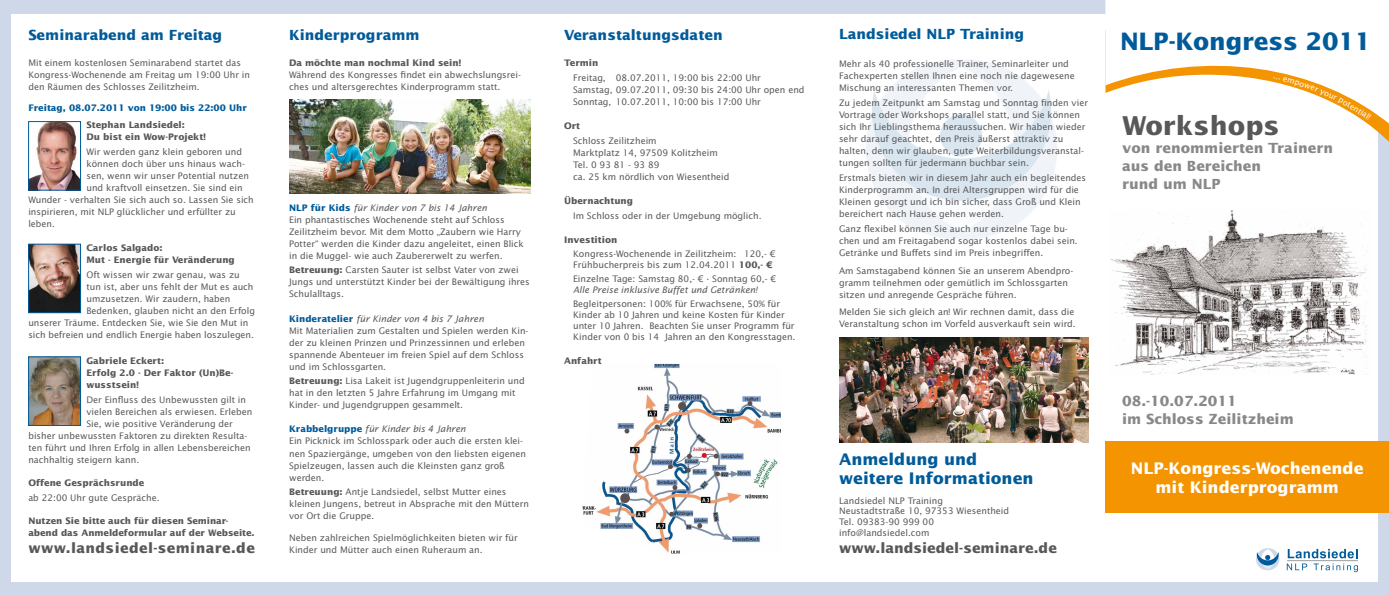
<style>
.page{position:relative;width:1389px;height:596px;background:#fff}
.page>*{position:absolute;margin:0;border:0;box-sizing:border-box;transform-origin:0 0}
.t1{font:700 26px "Lucida Sans Std";color:#58585a}
.t2{font:700 24px "Lucida Sans Std";letter-spacing:-.01em;color:#005b9a}
.t3{font:700 16px/19.2px "Lucida Sans Std";color:#fff;text-align:center}
.t4{font:700 16px/19.2px "Lucida Sans Std";color:#005b9a}
.t5{font:700 14px/18px "Lucida Sans Std";color:#87888a}
.t6{font:700 14px "Lucida Sans Std";color:#005b9a}
.t7{font:700 14px "Lucida Sans Std";letter-spacing:.015em;color:#58585a}
.t8{font:9px/12px "Lucida Sans Std";color:#58585a}
.t9{font:700 9px/12px "Lucida Sans Std";color:#58585a}
.t10{font:italic 9px "Lucida Sans Std";color:#58585a}
.t11{font:700 9px "Lucida Sans Std";color:#005b9a}
.s1{font-weight:700;color:#005b9a}
.s2{font-style:italic}
.s3{font-weight:700}
</style>
<div class="page">
<div style="left:0;top:0;width:1389px;height:595px;background:#ced8e9"></div>
<div style="left:11px;top:14px;width:1367px;height:567px;background:#fff"></div>
<svg style="left:1105px;top:0;width:284px;height:30px"></svg>
<svg style="left:866px;top:60px;width:191px;height:179px"></svg>
<div style="left:940px;top:114px;width:42px;height:42px;background:#d9e6ef;border-radius:50%"></div>
<svg style="left:1287px;top:548px;width:71px;height:24px"></svg>
<hr style="left:1287px;top:560px;width:71px;height:1px;background:#9c9e9f">
<svg style="left:1256px;top:548px;width:23px;height:21px"></svg>
<div style="left:1105px;top:441px;width:284px;height:72px;background:#f39400"></div>
<img style="left:1111px;top:211px;width:256px;height:163px">
<img style="left:582px;top:363px;width:199px;height:190px">
<img style="left:289px;top:99px;width:241px;height:94px">
<img style="left:839px;top:337px;width:250px;height:105px">
<img style="left:30px;top:358px;width:49px;height:65px">
<div style="left:28px;top:356px;width:53px;height:69px;border:1px solid #005b9a"></div>
<img style="left:30px;top:123px;width:49px;height:65px">
<div style="left:28px;top:121px;width:53px;height:69px;border:1px solid #005b9a"></div>
<img style="left:30px;top:246px;width:49px;height:65px">
<div style="left:28px;top:244px;width:53px;height:69px;border:1px solid #005b9a"></div>
<svg style="left:1105px;top:30px;width:284px;height:112px"></svg>
<h3 class="t6" style="left:28px;top:27px;width:196px">Seminarabend am Freitag</h3>
<p class="t8" style="left:28px;top:57px;width:223px">Mit einem kostenlosen Seminarabend startet das<br>Kongress-Wochenende am Freitag um 19:00 Uhr in den Räumen des Schlosses Zeilitzheim.</p>
<p class="t11" style="left:28px;top:103px;width:220px">Freitag, 08.07.2011 von 19:00 bis 22:00 Uhr</p>
<p class="t9" style="left:86px;top:119px;width:121px">Stephan Landsiedel:<br>Du bist ein Wow-Projekt!</p>
<p class="t8" style="left:86px;top:146px;width:157px">Wir werden ganz klein geboren und</p>
<p class="t8" style="left:86px;top:158px;width:160px">können doch über uns hinaus wach-</p>
<p class="t8" style="left:86px;top:170px;width:164px">sen, wenn wir unser Potential nutzen</p>
<p class="t8" style="left:86px;top:182px;width:158px">und kraftvoll einsetzen. Sie sind ein</p>
<p class="t8" style="left:28px;top:194px;width:227px">Wunder - verhalten Sie sich auch so. Lassen Sie sich</p>
<p class="t8" style="left:28px;top:206px;width:209px">inspirieren, mit NLP glücklicher und erfüllter zu</p>
<p class="t8" style="left:28px;top:218px;width:28px">leben.</p>
<p class="t9" style="left:86px;top:242px;width:150px">Carlos Salgado:<br>Mut - Energie für Veränderung</p>
<p class="t8" style="left:86px;top:268px;width:155px">Oft wissen wir zwar genau, was zu</p>
<p class="t8" style="left:86px;top:280px;width:169px">tun ist, aber uns fehlt der Mut es auch</p>
<p class="t8" style="left:86px;top:292px;width:146px">umzusetzen. Wir zaudern, haben</p>
<p class="t8" style="left:86px;top:304px;width:170px">Bedenken, glauben nicht an den Erfolg</p>
<p class="t8" style="left:28px;top:316px;width:221px">unserer Träume. Entdecken Sie, wie Sie den Mut in</p>
<p class="t8" style="left:28px;top:328px;width:227px">sich befreien und endlich Energie haben loszulegen.</p>
<p class="t9" style="left:86px;top:354px;width:148px">Gabriele Eckert:<br>Erfolg 2.0 - Der Faktor (Un)Be&shy;wusstsein!</p>
<p class="t8" style="left:86px;top:393px;width:161px">Der Einfluss des Unbewussten gilt in</p>
<p class="t8" style="left:86px;top:405px;width:167px">vielen Bereichen als erwiesen. Erleben</p>
<p class="t8" style="left:86px;top:417px;width:148px">Sie, wie positive Veränderung der</p>
<p class="t8" style="left:28px;top:429px;width:221px">bisher unbewussten Faktoren zu direkten Resulta-</p>
<p class="t8" style="left:28px;top:441px;width:224px">ten führt und Ihren Erfolg in allen Lebensbereichen</p>
<p class="t8" style="left:28px;top:453px;width:112px">nachhaltig steigern kann.</p>
<p class="t9" style="left:28px;top:476px;width:118px">Offene Gesprächsrunde</p>
<p class="t8" style="left:28px;top:491px;width:133px">ab 22:00 Uhr gute Gespräche.</p>
<p class="t9" style="left:28px;top:515px;width:228px">Nutzen Sie bitte auch für diesen Seminar&shy;abend das Anmeldeformular auf der Webseite.</p>
<h3 class="t7" style="left:28px;top:540px;width:228px">www.landsiedel-seminare.de</h3>
<h3 class="t6" style="left:289px;top:27px;width:132px">Kinderprogramm</h3>
<p class="t9" style="left:289px;top:57px;width:173px">Da möchte man nochmal Kind sein!</p>
<p class="t8" style="left:289px;top:69px;width:233px">Während des Kongresses findet ein abwechslungsrei&shy;ches und altersgerechtes Kinderprogramm statt.</p>
<p class="t8" style="left:289px;top:201px;width:236px"><span class="s1">NLP für Kids</span> <span class="s2">für Kinder von 7 bis 14 Jahren<br></span>Ein phantastisches Wochenende steht auf Schloss Zeilitzheim bevor. Mit dem Motto „Zaubern wie Harry Potter“ werden die Kinder dazu angeleitet, einen Blick in die Muggel- wie auch Zaubererwelt zu werfen.</p>
<p class="t8" style="left:289px;top:264px;width:242px"><span class="s3">Betreuung:</span> Carsten Sauter ist selbst Vater von zwei<br>Jungs und unterstützt Kinder bei der Bewältigung ihres<br>Schulalltags.</p>
<p class="t8" style="left:289px;top:312px;width:241px"><span class="s1">Kinderatelier</span> <span class="s2">für Kinder von 4 bis 7 Jahren<br></span>Mit Materialien zum Gestalten und Spielen werden Kin&shy;der zu kleinen Prinzen und Prinzessinnen und erleben spannende Abenteuer im freien Spiel auf dem Schloss und im Schlossgarten.</p>
<p class="t8" style="left:289px;top:375px;width:237px"><span class="s3">Betreuung:</span> Lisa Lakeit ist Jugendgruppenleiterin und hat in den letzten 5 Jahre Erfahrung im Umgang mit<br>Kinder- und Jugendgruppen gesammelt.</p>
<p class="t8" style="left:289px;top:423px;width:238px"><span class="s1">Krabbelgruppe</span> <span class="s2">für Kinder bis 4 Jahren<br></span>Ein Picknick im Schlosspark oder auch die ersten klei&shy;nen Spaziergänge, umgeben von den liebsten eigenen Spielzeugen, lassen auch die Kleinsten ganz groß werden.</p>
<p class="t8" style="left:289px;top:486px;width:241px"><span class="s3">Betreuung:</span> Antje Landsiedel, selbst Mutter eines kleinen Jungens, betreut in Absprache mit den Müttern vor Ort die Gruppe.</p>
<p class="t8" style="left:289px;top:531px;width:230px">Neben zahlreichen Spielmöglichkeiten bieten wir für<br>Kinder und Mütter auch einen Ruheraum an.</p>
<h3 class="t6" style="left:564px;top:27px;width:160px">Veranstaltungsdaten</h3>
<p class="t9" style="left:564px;top:57px;width:36px">Termin</p>
<p class="t8" style="left:573px;top:72px;width:233px">Freitag, 08.07.2011, 19:00 bis 22:00 Uhr<br>Samstag, 09.07.2011, 09:30 bis 24:00 Uhr open end<br>Sonntag, 10.07.2011, 10:00 bis 17:00 Uhr</p>
<p class="t9" style="left:564px;top:120px;width:18px">Ort</p>
<p class="t8" style="left:573px;top:135px;width:158px">Schloss Zeilitzheim<br>Marktplatz 14, 97509 Kolitzheim<br>Tel. 0 93 81 - 93 89<br>ca. 25 km nördlich von Wiesentheid</p>
<p class="t9" style="left:564px;top:195px;width:70px">Übernachtung</p>
<p class="t8" style="left:573px;top:210px;width:190px">Im Schloss oder in der Umgebung möglich.</p>
<p class="t9" style="left:564px;top:234px;width:55px">Investition</p>
<p class="t8" style="left:573px;top:248px;width:204px;line-height:11px">Kongress-Wochenende in Zeilitzheim: 120,- €<br>Frühbucherpreis bis zum 12.04.2011 <span class="s3">100,- €</span></p>
<p class="t8" style="left:573px;top:272px;width:205px">Einzelne Tage: Samstag 80,- € · Sonntag 60,- €</p>
<p class="t10" style="left:573px;top:284px;width:186px">Alle Preise inklusive Buffet und Getränken!</p>
<p class="t8" style="left:573px;top:298px;width:224px;line-height:11px">Begleitpersonen: 100% für Erwachsene, 50% für Kinder ab 10 Jahren und keine Kosten für Kinder unter 10 Jahren. Beachten Sie unser Programm für Kinder von 0 bis 14 Jahren an den Kongresstagen.</p>
<p class="t9" style="left:564px;top:354px;width:39px">Anfahrt</p>
<h3 class="t6" style="left:839px;top:26px;width:187px">Landsiedel NLP Training</h3>
<p class="t8" style="left:839px;top:58px;width:237px">Mehr als 40 professionelle Trainer, Seminarleiter und<br>Fachexperten stellen Ihnen eine noch nie dagewesene<br>Mischung an interessanten Themen vor.</p>
<p class="t8" style="left:839px;top:97px;width:251px">Zu jedem Zeitpunkt am Samstag und Sonntag finden vier Vortrage oder Workshops parallel statt, und Sie können sich Ihr Lieblingsthema heraussuchen. Wir haben wieder sehr darauf geachtet, den Preis äußerst attraktiv zu halten, denn wir glauben, gute Weiterbildungsveranstal&shy;tungen sollten für jedermann buchbar sein.</p>
<p class="t8" style="left:839px;top:172px;width:249px">Erstmals bieten wir in diesem Jahr auch ein begleitendes Kinderprogramm an. In drei Altersgruppen wird für die Kleinen gesorgt und ich bin sicher, dass Groß und Klein bereichert nach Hause gehen werden.</p>
<p class="t8" style="left:839px;top:222px;width:240px">Ganz flexibel können Sie auch nur einzelne Tage bu&shy;chen und am Freitagabend sogar kostenlos dabei sein.<br>Getränke und Buffets sind im Preis inbegriffen.</p>
<p class="t8" style="left:839px;top:264px;width:236px">Am Samstagabend können Sie an unserem Abendpro&shy;gramm teilnehmen oder gemütlich im Schlossgarten sitzen und anregende Gespräche führen.</p>
<p class="t8" style="left:839px;top:306px;width:238px">Melden Sie sich gleich an! Wir rechnen damit, dass die<br>Veranstaltung schon im Vorfeld ausverkauft sein wird.</p>
<h3 class="t4" style="left:839px;top:449px;width:196px">Anmeldung und weitere Informationen</h3>
<p class="t8" style="left:839px;top:494px;width:172px;line-height:10.8px">Landsiedel NLP Training<br>Neustadtstraße 10, 97353 Wiesentheid<br>Tel. 09383-90 999 00 info@landsiedel.com</p>
<h3 class="t7" style="left:839px;top:539px;width:219px">www.landsiedel-seminare.de</h3>
<h2 class="t2" style="left:1120px;top:28px;width:252px">NLP-Kongress 2011</h2>
<h1 class="t1" style="left:1122px;top:111px;width:159px">Workshops</h1>
<h3 class="t5" style="left:1122px;top:139px;width:212px">von renommierten Trainern aus den Bereichen<br>rund um NLP</h3>
<h3 class="t5" style="left:1122px;top:391px;width:173px">08.-10.07.2011<br>im Schloss Zeilitzheim</h3>
<h3 class="t3" style="left:1131px;top:458px;width:234px">NLP-Kongress-Wochenende mit Kinderprogramm</h3>
</div>
